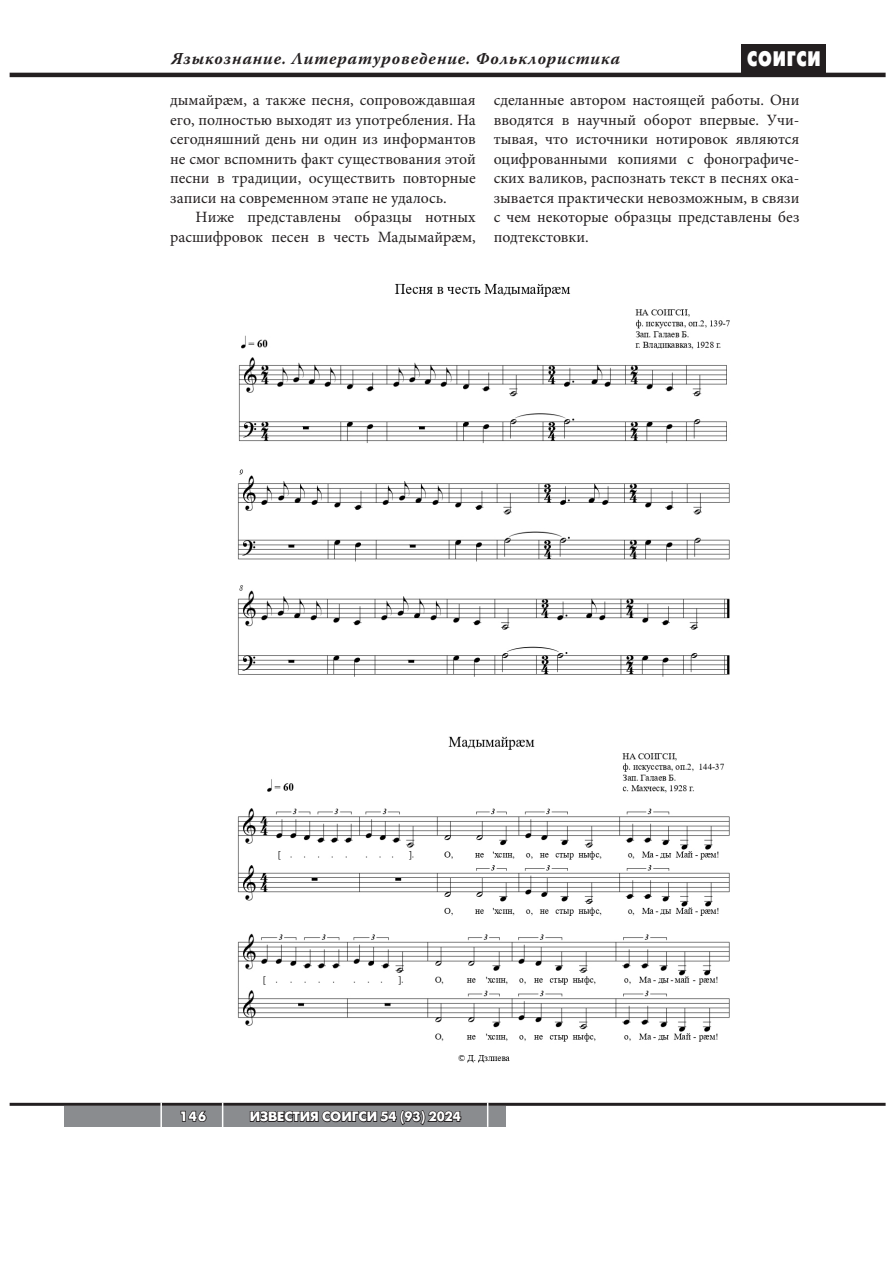
<style>
.page{position:relative;width:893px;height:1263px;background:#fff}
.page>*{position:absolute;margin:0;border:0;box-sizing:border-box;transform-origin:0 0}
.t1{font:21px "Futura Futuris Black C";letter-spacing:.05em;color:#fff;scale:.75 1}
.t2{font:italic 700 16.5px "Warnock Pro";letter-spacing:.05em;color:#231f20}
.t3{font:15.75px/19.5px "Minion Pro";color:#231f20;text-align:justify}
.t4{font:700 13.5px "Futura Futuris C";color:#fff}
</style>
<div class="page">
<div style="left:742px;top:44px;width:84px;height:29px;background:#231f20"></div>
<hr style="left:10px;top:73px;width:876px;height:4px;background:#231f20">
<hr style="left:10px;top:1103px;width:876px;height:3px;background:#231f20">
<div style="left:64px;top:1106px;width:441px;height:20px;background:#8a8c8f"></div>
<svg style="left:249px;top:1110px;width:213px;height:16px"></svg>
<svg style="left:180px;top:1110px;width:27px;height:12px"></svg>
<hr style="left:160px;top:1102px;width:2px;height:25px;background:#fff">
<svg style="left:222px;top:1102px;width:1px;height:24px"></svg>
<svg style="left:487px;top:1102px;width:1px;height:24px"></svg>
<img style="left:237px;top:283px;width:493px;height:780px">
<h1 class="t1" style="left:747px;top:48px;width:99px">СОИГСИ</h1>
<p class="t2" style="left:171px;top:48px;width:450px">Языкознание. Литературоведение. Фольклористика</p>
<p class="t3" style="left:170px;top:90px;width:307px">дымайрæм, а также песня, сопровождавшая его, полностью выходят из употребления. На сегодняшний день ни один из информантов не смог вспомнить факт существования этой песни в традиции, осуществить повторные записи на современном этапе не удалось.</p>
<p class="t3" style="left:170px;top:207px;width:307px;text-align:right">Ниже представлены образцы нотных расшифровок песен в честь Мадымайрæм,</p>
<p class="t3" style="left:494px;top:90px;width:307px">сделанные автором настоящей работы. Они вводятся в научный оборот впервые. Учи&shy;тывая, что источники нотировок являются оцифрованными копиями с фонографиче&shy;ских валиков, распознать текст в песнях ока&shy;зывается практически невозможным, в связи с чем некоторые образцы представлены без подтекстовки.</p>
<p class="t4" style="left:179px;top:1109px;width:28px">146</p>
<p class="t4" style="left:250px;top:1109px;width:213px">ИЗВЕСТИЯ СОИГСИ 54 (93) 2024</p>
</div>
